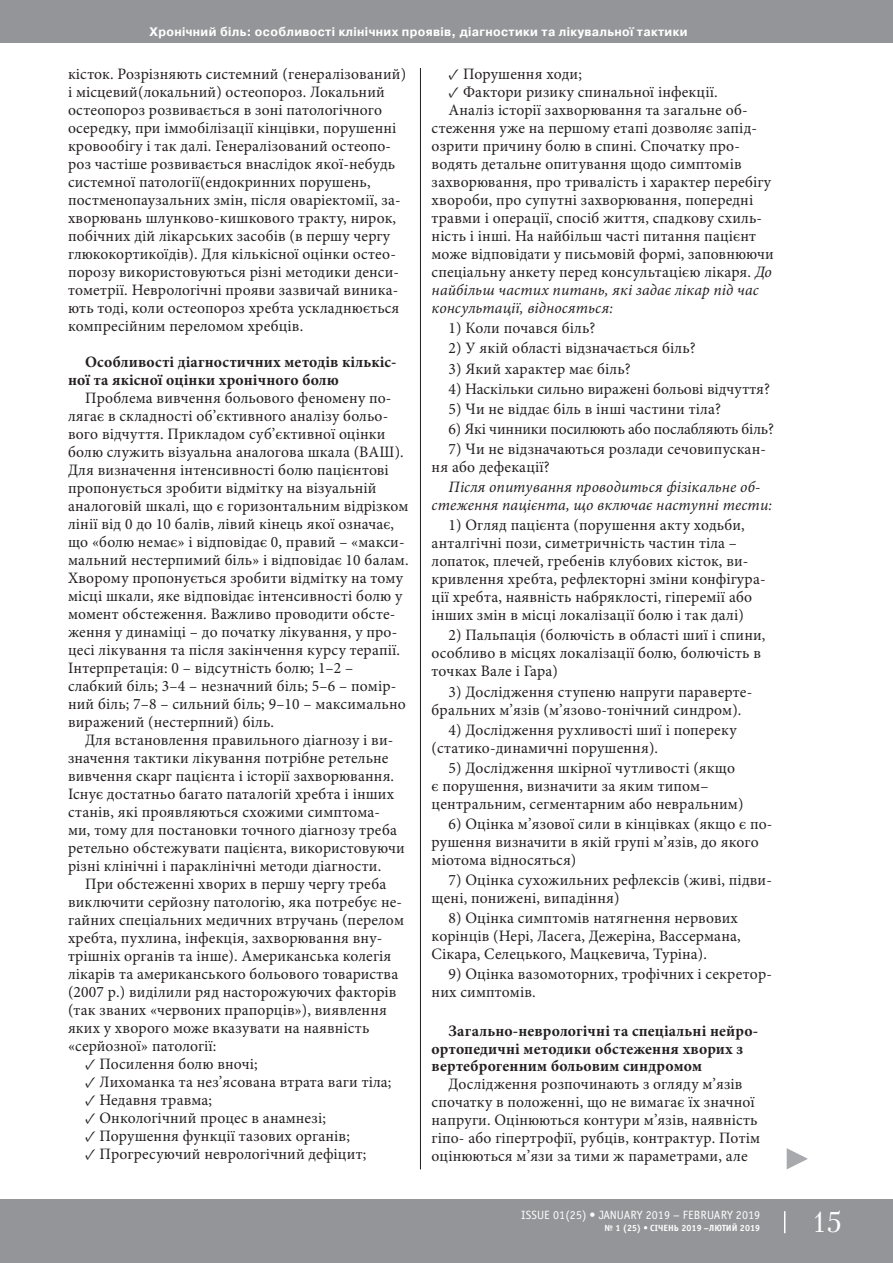
<style>
.page{position:relative;width:893px;height:1263px;background:#fff}
.page>*{position:absolute;margin:0;border:0;box-sizing:border-box;transform-origin:0 0}
.t1{font:28.5px "Petersburg C";color:#fff}
.t2{font:15.9px/18px "Minion Pro";letter-spacing:.01em;color:#231f20}
.t3{font:700 15.9px/18px "Minion Pro";letter-spacing:.01em;color:#231f20}
.t4{font:italic 15.9px/18px "Minion Pro";letter-spacing:.01em;color:#231f20;text-align:center}
.t5{font:15.9px "Minion Pro";letter-spacing:-.01em;color:#231f20}
.t6{font:700 12.45px "Pragmatica C";letter-spacing:.03em;color:#fff;scale:.96 1}
.t7{font:12px "Officina Sans C";letter-spacing:.01em;color:#fff}
.t8{font:700 9px "Officina Sans C";letter-spacing:.01em;color:#fff}
.s1{font-style:italic}
</style>
<div class="page">
<div style="left:0;top:0;width:893px;height:43px;background:#939598"></div>
<div style="left:0;top:1199px;width:893px;height:64px;background:#939598"></div>
<svg style="left:784px;top:1211px;width:1px;height:22px"></svg>
<hr style="left:420px;top:68px;width:1px;height:1101px;background:#231f20">
<svg style="left:787px;top:1148px;width:21px;height:21px"></svg>
<p class="t6" style="left:150px;top:25px;width:562px">Хронічний біль: особливості клінічних проявів, діагностики та лікувальної тактики</p>
<p class="t2" style="left:68px;top:65px;width:340px">кісток. Розрізняють системний (генералізований) і місцевий(локальний) остеопороз. Локальний остеопороз розвивається в зоні патологічного осередку, при іммобілізації кінцівки, порушенні кровообігу і так далі. Генералізований остеопо&shy;роз частіше розвивається внаслідок якої-небудь системної патології(ендокринних порушень, постменопаузальних змін, після оваріектомії, за&shy;хворювань шлунково-кишкового тракту, нирок, побічних дій лікарських засобів (в першу чергу глюкокортикоїдів). Для кількісної оцінки остео&shy;порозу використовуються різні методики денси&shy;тометрії. Неврологічні прояви зазвичай виника&shy;ють тоді, коли остеопороз хребта ускладнюється компресійним переломом хребців.</p>
<p class="t3" style="left:68px;top:353px;width:330px;text-indent:17px">Особливості діагностичних методів кількіс&shy;ної та якісної оцінки хронічного болю</p>
<p class="t2" style="left:68px;top:389px;width:342px;text-indent:17px">Проблема вивчення больового феномену по&shy;лягає в складності об’єктивного аналізу больо&shy;вого відчуття. Прикладом суб’єктивної оцінки болю служить візуальна аналогова шкала (ВАШ).<br>Для визначення інтенсивності болю пацієнтові пропонується зробити відмітку на візуальній аналоговій шкалі, що є горизонтальним відрізком лінії від 0 до 10 балів, лівий кінець якої означає, що «болю немає» і відповідає 0, правий – «макси&shy;мальний нестерпимий біль» і відповідає 10 балам.<br>Хворому пропонується зробити відмітку на тому місці шкали, яке відповідає інтенсивності болю у момент обстеження. Важливо проводити обсте&shy;ження у динаміці – до початку лікування, у про&shy;цесі лікування та після закінчення курсу терапії.<br>Інтерпретація: 0 – відсутність болю; 1–2 – слабкий біль; 3–4 – незначний біль; 5–6 – помір&shy;ний біль; 7–8 – сильний біль; 9–10 – максимально виражений (нестерпний) біль.</p>
<p class="t2" style="left:68px;top:731px;width:338px;text-indent:17px">Для встановлення правильного діагнозу і ви&shy;значення тактики лікування потрібне ретельне вивчення скарг пацієнта і історії захворювання.<br>Існує достатньо багато паталогій хребта і інших станів, які проявляються схожими симптома&shy;ми, тому для постановки точного діагнозу треба ретельно обстежувати пацієнта, використовуючи різні клінічні і параклінічні методи діагности.</p>
<p class="t2" style="left:68px;top:875px;width:337px;text-indent:17px">При обстеженні хворих в першу чергу треба виключити серйозну патологію, яка потребує не&shy;гайних спеціальних медичних втручань (перелом хребта, пухлина, інфекція, захворювання вну&shy;трішніх органів та інше). Американська колегія лікарів та американського больового товариства (2007 р.) виділили ряд насторожуючих факторів (так званих «червоних прапорців»), виявлення яких у хворого може вказувати на наявність «серйозної» патології:</p>
<p class="t2" style="left:85px;top:1055px;width:174px">✓ Посилення болю вночі;</p>
<p class="t2" style="left:85px;top:1073px;width:308px">✓ Лихоманка та нез’ясована втрата ваги тіла;</p>
<p class="t2" style="left:85px;top:1091px;width:129px">✓ Недавня травма;</p>
<p class="t2" style="left:85px;top:1109px;width:242px">✓ Онкологічний процес в анамнезі;</p>
<p class="t2" style="left:85px;top:1127px;width:266px">✓ Порушення функції тазових органів;</p>
<p class="t2" style="left:85px;top:1145px;width:283px">✓ Прогресуючий неврологічний дефіцит;</p>
<p class="t2" style="left:449px;top:65px;width:135px">✓ Порушення ходи;</p>
<p class="t2" style="left:449px;top:83px;width:271px">✓ Фактори ризику спинальної інфекції.</p>
<p class="t2" style="left:449px;top:101px;width:301px">Аналіз історії захворювання та загальне об-</p>
<p class="t2" style="left:432px;top:119px;width:327px">стеження уже на першому етапі дозволяє запід-</p>
<p class="t2" style="left:432px;top:137px;width:310px">озрити причину болю в спині. Спочатку про-</p>
<p class="t2" style="left:432px;top:155px;width:312px">водять детальне опитування щодо симптомів</p>
<p class="t2" style="left:432px;top:173px;width:341px">захворювання, про тривалість і характер перебігу</p>
<p class="t2" style="left:432px;top:191px;width:323px">хвороби, про супутні захворювання, попередні</p>
<p class="t2" style="left:432px;top:209px;width:332px">травми і операції, спосіб життя, спадкову схиль-</p>
<p class="t2" style="left:432px;top:227px;width:326px">ність і інші. На найбільш часті питання пацієнт</p>
<p class="t2" style="left:432px;top:245px;width:344px">може відповідати у письмовій формі, заповнюючи</p>
<p class="t2" style="left:432px;top:263px;width:342px">спеціальну анкету перед консультацією лікаря. <span class="s1">До</span></p>
<p class="t4" style="left:432px;top:281px;width:329px">найбільш частих питань, які задає лікар під час</p>
<p class="t4" style="left:432px;top:299px;width:183px">консультації, відносяться:</p>
<p class="t2" style="left:449px;top:319px;width:148px">1) Коли почався біль?</p>
<p class="t2" style="left:449px;top:339px;width:249px">2) У якій області відзначається біль?</p>
<p class="t2" style="left:449px;top:360px;width:184px">3) Який характер має біль?</p>
<p class="t2" style="left:449px;top:380px;width:323px">4) Наскільки сильно виражені больові відчуття?</p>
<p class="t2" style="left:449px;top:400px;width:274px">5) Чи не віддає біль в інші частини тіла?</p>
<p class="t5" style="left:449px;top:418px;width:327px">6) Які чинники посилюють або послабляють біль?</p>
<p class="t2" style="left:432px;top:440px;width:336px;text-indent:17px">7) Чи не відзначаються розлади сечовипускан&shy;ня або дефекації?</p>
<p class="t4" style="left:432px;top:478px;width:342px">Після опитування проводиться фізікальне об&shy;стеження пацієнта, що включає наступні тести:</p>
<p class="t2" style="left:432px;top:516px;width:335px;text-indent:17px">1) Огляд пацієнта (порушення акту ходьби, анталгічні пози, симетричність частин тіла – лопаток, плечей, гребенів клубових кісток, ви&shy;кривлення хребта, рефлекторні зміни конфігура&shy;ції хребта, наявність набряклості, гіперемії або інших змін в місці локалізації болю і так далі)</p>
<p class="t2" style="left:432px;top:626px;width:335px;text-indent:17px">2) Пальпація (болючість в області шиї і спини, особливо в місцях локалізації болю, болючість в точках Вале і Гара)</p>
<p class="t2" style="left:432px;top:683px;width:322px;text-indent:17px">3) Дослідження ступеню напруги параверте&shy;бральних м’язів (м’язово-тонічний синдром).</p>
<p class="t2" style="left:432px;top:721px;width:306px;text-indent:17px">4) Дослідження рухливості шиї і попереку (статико-динамичні порушення).</p>
<p class="t2" style="left:432px;top:759px;width:313px;text-indent:17px">5) Дослідження шкірної чутливості (якщо є порушення, визначити за яким типом– центральним, сегментарним або невральним)</p>
<p class="t2" style="left:432px;top:815px;width:342px;text-indent:17px">6) Оцінка м’язової сили в кінцівках (якщо є по&shy;рушення визначити в якій групі м’язів, до якого міотома відносяться)</p>
<p class="t2" style="left:432px;top:871px;width:342px;text-indent:17px">7) Оцінка сухожильних рефлексів (живі, підви&shy;щені, понижені, випадіння)</p>
<p class="t2" style="left:432px;top:909px;width:311px;text-indent:17px">8) Оцінка симптомів натягнення нервових корінців (Нері, Ласега, Дежеріна, Вассермана,<br>Сікара, Селецького, Мацкевича, Туріна).</p>
<p class="t2" style="left:432px;top:965px;width:342px;text-indent:17px">9) Оцінка вазомоторних, трофічних і секретор&shy;них симптомів.</p>
<p class="t3" style="left:432px;top:1021px;width:328px;text-indent:17px">Загально-неврологічні та спеціальні нейро&shy;ортопедичні методики обстеження хворих з вертеброгенним больовим синдромом</p>
<p class="t2" style="left:432px;top:1075px;width:330px;text-indent:17px">Дослідження розпочинають з огляду м’язів спочатку в положенні, що не вимагає їх значної напруги. Оцінюються контури м’язів, наявність гіпо- або гіпертрофії, рубців, контрактур. Потім оцінюються м’язи за тими ж параметрами, але</p>
<p class="t7" style="left:521px;top:1209px;width:241px">ISSUE 01(25) • JANUARY 2019 – FEBRUARY 2019</p>
<p class="t8" style="left:604px;top:1223px;width:157px">№ 1 (25) • СІЧЕНЬ 2019 –ЛЮТИЙ 2019</p>
<h1 class="t1" style="left:812px;top:1205px;width:31px">15</h1>
</div>
